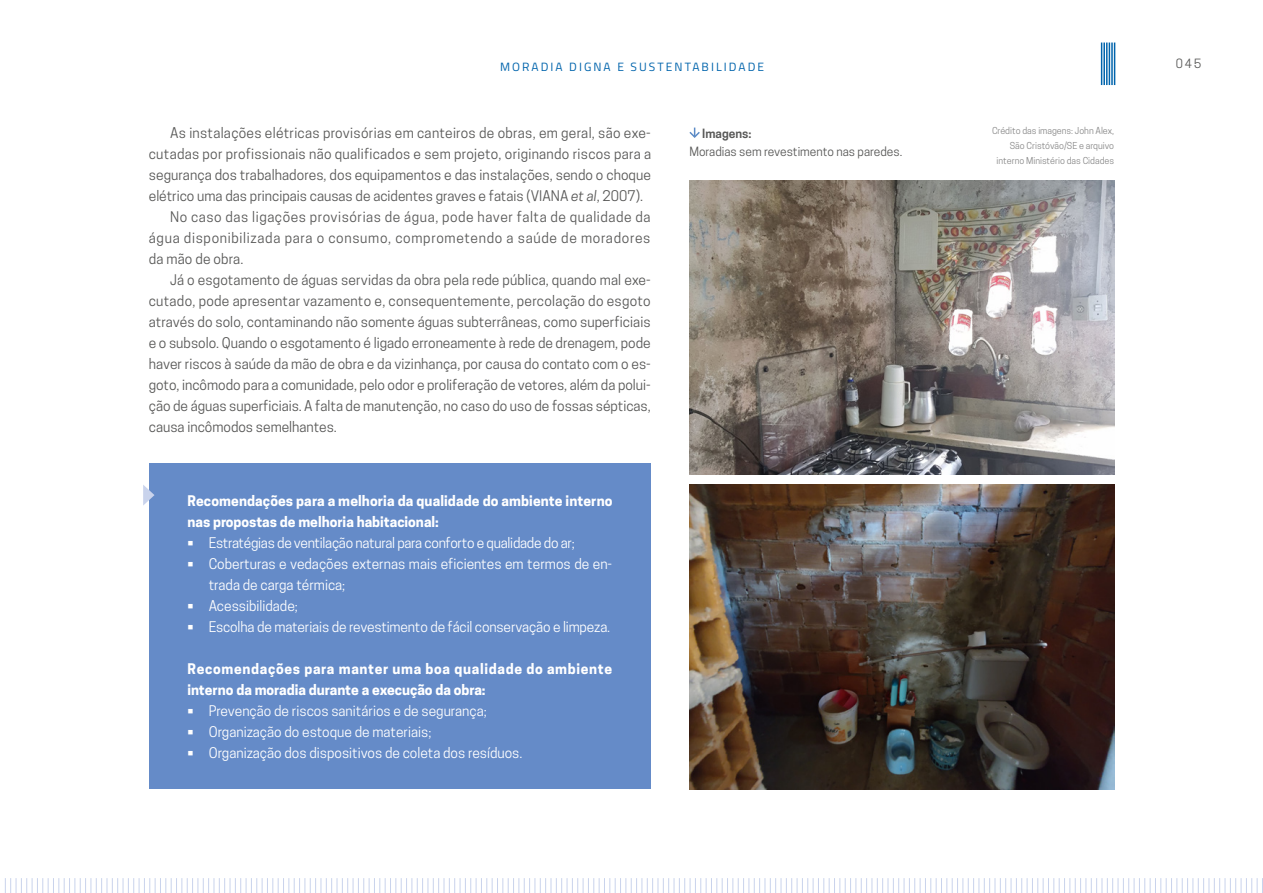
<style>
.page{position:relative;width:1263px;height:893px;background:#fff}
.page>*{position:absolute;margin:0;border:0;box-sizing:border-box;transform-origin:0 0}
.t1{font:13.8px "Cooper Hewitt";letter-spacing:.005em;color:#575756}
.t2{font:13.8px/21px "Cooper Hewitt";color:#fff}
.t3{font:700 13.8px/21px "Cooper Hewitt";letter-spacing:.01em;color:#fff}
.t4{font:700 13.8px/21px "Cooper Hewitt";letter-spacing:.05em;color:#fff}
.t5{font:13.8px "Cooper Hewitt";letter-spacing:.04em;color:#575756}
.t6{font:13.8px "Cooper Hewitt";letter-spacing:.05em;color:#575756}
.t7{font:13.8px "Cooper Hewitt";letter-spacing:-.02em;color:#fff}
.t8{font:12px "Cooper Hewitt";color:#575756}
.t9{font:12px "Titillium Web";letter-spacing:.17em;color:#0064ac}
.t10{font:600 12px "Cooper Hewitt";color:#575756}
.t11{font:9px/15px "Cooper Hewitt";color:#878787;text-align:right}
.s1{font-style:italic}
.s2{font-weight:700}
</style>
<div class="page">
<div style="left:149px;top:464px;width:502px;height:325px;background:#658bc8"></div>
<svg style="left:143px;top:485px;width:11px;height:21px"></svg>
<svg style="left:689px;top:128px;width:11px;height:10px"></svg>
<img style="left:689px;top:180px;width:425px;height:294px">
<img style="left:689px;top:485px;width:425px;height:304px">
<hr style="left:1114px;top:43px;width:1px;height:42px;background:#0064ac">
<hr style="left:1111px;top:43px;width:2px;height:42px;background:#0064ac">
<hr style="left:1109px;top:43px;width:1px;height:42px;background:#0064ac">
<hr style="left:1106px;top:43px;width:1px;height:42px;background:#0064ac">
<hr style="left:1103px;top:43px;width:2px;height:42px;background:#0064ac">
<hr style="left:1101px;top:43px;width:1px;height:42px;background:#0064ac">
<svg style="left:5px;top:878px;width:1258px;height:15px"></svg>
<p class="t9" style="left:500px;top:58px;width:265px">MORADIA DIGNA E SUSTENTABILIDADE</p>
<p class="t8" style="left:1176px;top:57px;width:27px">045</p>
<p class="t1" style="left:170px;top:125px;width:482px">As instalações elétricas provisórias em canteiros de obras, em geral, são exe-</p>
<p class="t1" style="left:149px;top:146px;width:504px">cutadas por profissionais não qualificados e sem projeto, originando riscos para a</p>
<p class="t1" style="left:149px;top:167px;width:504px">segurança dos trabalhadores, dos equipamentos e das instalações, sendo o choque</p>
<p class="t1" style="left:149px;top:188px;width:496px">elétrico uma das principais causas de acidentes graves e fatais (VIANA <span class="s1">et al</span>, 2007).</p>
<p class="t5" style="left:170px;top:209px;width:482px">No caso das ligações provisórias de água, pode haver falta de qualidade da</p>
<p class="t6" style="left:149px;top:230px;width:503px">água disponibilizada para o consumo, comprometendo a saúde de moradores</p>
<p class="t1" style="left:149px;top:251px;width:96px">da mão de obra.</p>
<p class="t1" style="left:170px;top:272px;width:482px">Já o esgotamento de águas servidas da obra pela rede pública, quando mal exe-</p>
<p class="t1" style="left:149px;top:293px;width:503px">cutado, pode apresentar vazamento e, consequentemente, percolação do esgoto</p>
<p class="t1" style="left:149px;top:314px;width:503px">através do solo, contaminando não somente águas subterrâneas, como superficiais</p>
<p class="t1" style="left:149px;top:335px;width:503px">e o subsolo. Quando o esgotamento é ligado erroneamente à rede de drenagem, pode</p>
<p class="t1" style="left:149px;top:356px;width:503px">haver riscos à saúde da mão de obra e da vizinhança, por causa do contato com o es-</p>
<p class="t1" style="left:149px;top:377px;width:503px">goto, incômodo para a comunidade, pelo odor e proliferação de vetores, além da polui-</p>
<p class="t1" style="left:149px;top:398px;width:503px">ção de águas superficiais. A falta de manutenção, no caso do uso de fossas sépticas,</p>
<p class="t1" style="left:149px;top:419px;width:190px">causa incômodos semelhantes.</p>
<p class="t3" style="left:187px;top:490px;width:426px">Recomendações para a melhoria da qualidade do ambiente interno nas propostas de melhoria habitacional:</p>
<p class="t7" style="left:187px;top:534px;width:389px"><span class="s2">•</span> Estratégias de ventilação natural para conforto e qualidade do ar;</p>
<p class="t2" style="left:209px;top:553px;width:405px;text-indent:-21px"><span class="s2">•</span> Coberturas e vedações externas mais eficientes em termos de en&shy;trada de carga térmica;</p>
<p class="t2" style="left:187px;top:595px;width:112px"><span class="s2">•</span> Acessibilidade;</p>
<p class="t2" style="left:187px;top:616px;width:424px"><span class="s2">•</span> Escolha de materiais de revestimento de fácil conservação e limpeza.</p>
<p class="t4" style="left:187px;top:658px;width:426px">Recomendações para manter uma boa qualidade do ambiente interno da moradia durante a execução da obra:</p>
<p class="t2" style="left:187px;top:700px;width:301px"><span class="s2">•</span> Prevenção de riscos sanitários e de segurança;</p>
<p class="t2" style="left:187px;top:721px;width:245px"><span class="s2">•</span> Organização do estoque de materiais;</p>
<p class="t2" style="left:187px;top:742px;width:337px"><span class="s2">•</span> Organização dos dispositivos de coleta dos resíduos.</p>
<p class="t10" style="left:702px;top:126px;width:51px">Imagens:</p>
<p class="t8" style="left:689px;top:144px;width:214px">Moradias sem revestimento nas paredes.</p>
<p class="t11" style="left:992px;top:123px;width:124px">Crédito das imagens: John Alex,<br>São Cristóvão/SE e arquivo interno Ministério das Cidades</p>
</div>
